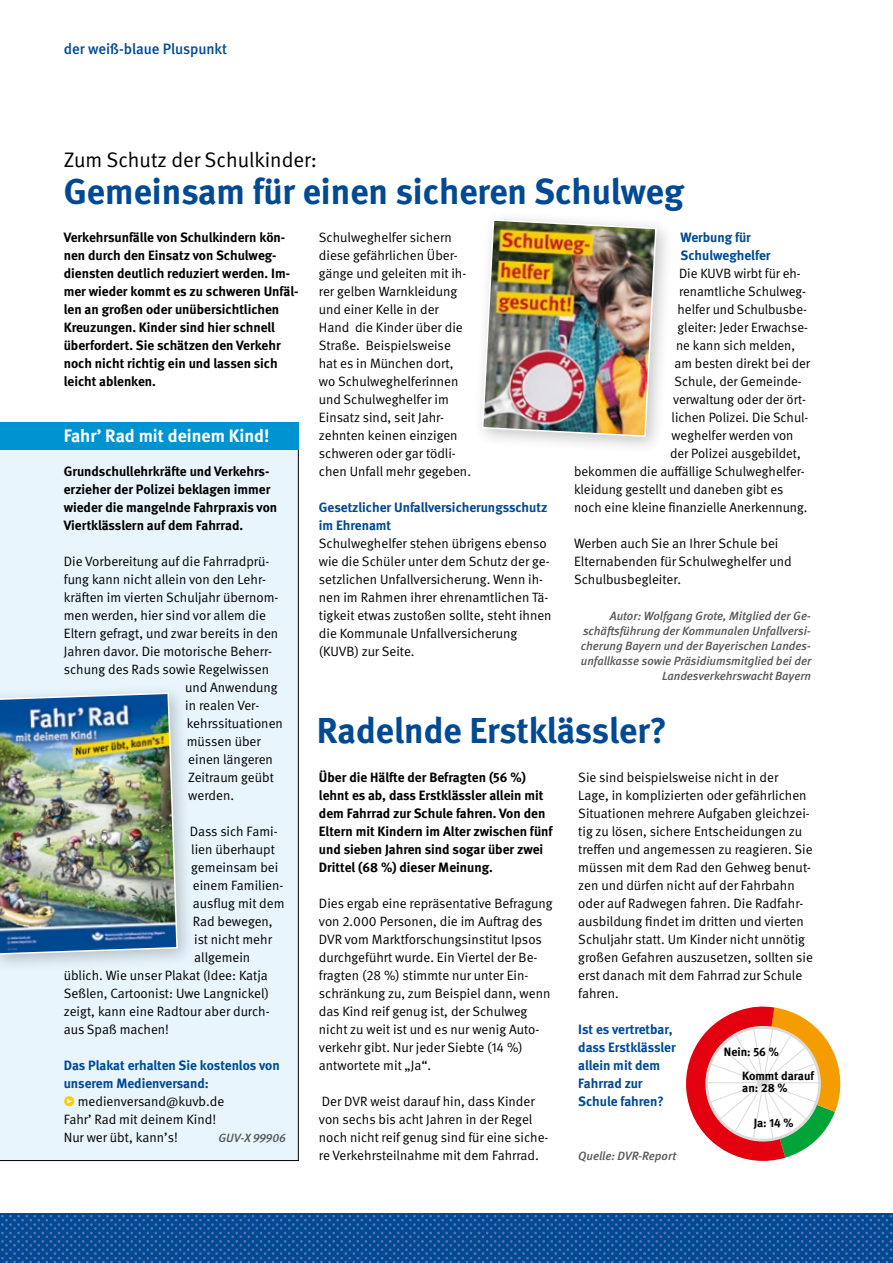
<style>
.page{position:relative;width:893px;height:1263px;background:#fff}
.page>*{position:absolute;margin:0;border:0;box-sizing:border-box;transform-origin:0 0}
.DGUV_Titel{font:700 36px "DGUV Meta";color:#004993}
.DGUV_Untertitel{font:21px "DGUV Meta";color:#000}
.DGUV_ZT{font:700 18px "DGUV Meta";color:#fff}
.t1{font:500 15px "DGUV Meta";color:#004993}
.DGUV_GS{font:13.5px/18px "DGUV Meta";color:#000}
.DGUV_GS_Bold{font:700 13.5px/18px "DGUV Meta";color:#000}
.DGUV_ZT-2{font:700 13.5px/18px "DGUV Meta";color:#004993}
.DGUV_Autor{font:italic 500 12px/15px "DGUV Meta";color:#565656;text-align:right}
.DGUV_ZT-3{font:700 12px/12px "DGUV Meta";color:#000}
.DGUV_GS-2{font:italic 500 12px "DGUV Meta";color:#565656}
.s1{color:#fc0}
</style>
<div class="page">
<div style="left:0;top:450px;width:299px;height:711px;background:#e8f5fc"></div>
<img style="left:0;top:1214px;width:893px;height:49px">
<svg style="left:686px;top:1006px;width:154px;height:155px"></svg>
<div style="left:705px;top:1026px;width:116px;height:115px;border:3px solid #dadada;border-radius:50%"></div>
<div style="left:472px;top:210px;width:203px;height:245px;background:#000;opacity:.22"></div>
<img style="left:481px;top:218px;width:176px;height:220px">
<div style="left:0;top:683px;width:196px;height:290px;background:#000;opacity:.22"></div>
<img style="left:0;top:692px;width:179px;height:263px">
<div style="left:0;top:422px;width:299px;height:28px;background:#0093d2"></div>
<p class="t1" style="left:64px;top:40px;width:165px">der weiß-blaue Pluspunkt</p>
<p class="DGUV_Untertitel" style="left:64px;top:147px;width:255px">Zum Schutz der Schulkinder:</p>
<p class="DGUV_Titel" style="left:64px;top:170px;width:622px">Gemeinsam für einen sicheren Schulweg</p>
<p class="DGUV_GS" style="left:319px;top:228px;width:154px">Schulweghelfer sichern diese gefährlichen Über&shy;gänge und geleiten mit ih&shy;rer gelben Warnkleidung und einer Kelle in der<br>Hand die Kinder über die<br>Straße. Beispielsweise hat es in München dort, wo Schulweghelferinnen und Schulweghelfer im<br>Einsatz sind, seit Jahr&shy;zehnten keinen einzigen schweren oder gar tödli&shy;chen Unfall mehr gegeben.</p>
<p class="DGUV_ZT-2" style="left:319px;top:498px;width:230px">Gesetzlicher Unfallversicherungsschutz im Ehrenamt</p>
<p class="DGUV_GS" style="left:319px;top:534px;width:234px">Schulweghelfer stehen übrigens ebenso wie die Schüler unter dem Schutz der ge&shy;setzlichen Unfallversicherung. Wenn ih&shy;nen im Rahmen ihrer ehrenamtlichen Tä&shy;tigkeit etwas zustoßen sollte, steht ihnen die Kommunale Unfallversicherung (KUVB) zur Seite.</p>
<p class="DGUV_GS_Bold" style="left:64px;top:228px;width:236px">Verkehrsunfälle von Schulkindern kön&shy;nen durch den Einsatz von Schulweg&shy;diensten deutlich reduziert werden. Im&shy;mer wieder kommt es zu schweren Unfäl&shy;len an großen oder unübersichtlichen Kreuzungen. Kinder sind hier schnell überfordert. Sie schätzen den Verkehr noch nicht richtig ein und lassen sich leicht ablenken.</p>
<p class="DGUV_ZT-2" style="left:681px;top:228px;width:91px">Werbung für<br>Schulweghelfer</p>
<p class="DGUV_GS" style="left:679px;top:264px;width:123px">Die KUVB wirbt für eh-</p>
<p class="DGUV_GS" style="left:679px;top:282px;width:128px">renamtliche Schulweg-</p>
<p class="DGUV_GS" style="left:678px;top:300px;width:131px">helfer und Schulbusbe-</p>
<p class="DGUV_GS" style="left:678px;top:318px;width:132px">gleiter: Jeder Erwachse-</p>
<p class="DGUV_GS" style="left:676px;top:336px;width:121px">ne kann sich melden,</p>
<p class="DGUV_GS" style="left:675px;top:354px;width:137px">am besten direkt bei der</p>
<p class="DGUV_GS" style="left:675px;top:372px;width:129px">Schule, der Gemeinde-</p>
<p class="DGUV_GS" style="left:673px;top:390px;width:134px">verwaltung oder der ört-</p>
<p class="DGUV_GS" style="left:672px;top:408px;width:138px">lichen Polizei. Die Schul-</p>
<p class="DGUV_GS" style="left:672px;top:426px;width:123px">weghelfer werden von</p>
<p class="DGUV_GS" style="left:670px;top:444px;width:132px">der Polizei ausgebildet,</p>
<p class="DGUV_GS" style="left:574px;top:462px;width:232px">bekommen die auffällige Schulweghelfer-</p>
<p class="DGUV_GS" style="left:574px;top:480px;width:211px">kleidung gestellt und daneben gibt es</p>
<p class="DGUV_GS" style="left:574px;top:498px;width:235px">noch eine kleine finanzielle Anerkennung.</p>
<p class="DGUV_GS" style="left:574px;top:534px;width:219px">Werben auch Sie an Ihrer Schule bei<br>Elternabenden für Schulweghelfer und<br>Schulbusbegleiter.</p>
<p class="DGUV_Autor" style="left:581px;top:608px;width:232px">Autor: Wolfgang Grote, Mitglied der Ge&shy;schäftsführung der Kommunalen Unfallversi&shy;cherung Bayern und der Bayerischen Landes&shy;unfallkasse sowie Präsidiumsmitglied bei der Landesverkehrswacht Bayern</p>
<p class="DGUV_Titel" style="left:317px;top:709px;width:352px">Radelnde Erstklässler?</p>
<p class="DGUV_GS_Bold" style="left:319px;top:768px;width:235px">Über die Hälfte der Befragten (56 %) lehnt es ab, dass Erstklässler allein mit dem Fahrrad zur Schule fahren. Von den Eltern mit Kindern im Alter zwischen fünf und sieben Jahren sind sogar über zwei Drittel (68 %) dieser Meinung.</p>
<p class="DGUV_GS" style="left:319px;top:894px;width:235px">Dies ergab eine repräsentative Befragung von 2.000 Personen, die im Auftrag des DVR vom Marktforschungsinstitut Ipsos durchgeführt wurde. Ein Viertel der Be&shy;fragten (28 %) stimmte nur unter Ein&shy;schränkung zu, zum Beispiel dann, wenn das Kind reif genug ist, der Schulweg nicht zu weit ist und es nur wenig Auto&shy;verkehr gibt. Nur jeder Siebte (14 %) antwortete mit „Ja“.</p>
<p class="DGUV_GS" style="left:319px;top:1092px;width:231px">Der DVR weist darauf hin, dass Kinder von sechs bis acht Jahren in der Regel noch nicht reif genug sind für eine siche&shy;re Verkehrsteilnahme mit dem Fahrrad.</p>
<p class="DGUV_ZT" style="left:64px;top:425px;width:207px">Fahr’ Rad mit deinem Kind!</p>
<p class="DGUV_GS_Bold" style="left:64px;top:462px;width:215px">Grundschullehrkräfte und Verkehrs&shy;erzieher der Polizei beklagen immer wieder die mangelnde Fahrpraxis von Viertklässlern auf dem Fahrrad.</p>
<p class="DGUV_GS" style="left:64px;top:552px;width:207px">Die Vorbereitung auf die Fahrradprü-</p>
<p class="DGUV_GS" style="left:64px;top:570px;width:204px">fung kann nicht allein von den Lehr-</p>
<p class="DGUV_GS" style="left:64px;top:588px;width:216px">kräften im vierten Schuljahr übernom-</p>
<p class="DGUV_GS" style="left:64px;top:606px;width:204px">men werden, hier sind vor allem die</p>
<p class="DGUV_GS" style="left:64px;top:624px;width:216px">Eltern gefragt, und zwar bereits in den</p>
<p class="DGUV_GS" style="left:64px;top:642px;width:210px">Jahren davor. Die motorische Beherr-</p>
<p class="DGUV_GS" style="left:64px;top:660px;width:207px">schung des Rads sowie Regelwissen</p>
<p class="DGUV_GS" style="left:185px;top:678px;width:94px">und Anwendung</p>
<p class="DGUV_GS" style="left:185px;top:696px;width:76px">in realen Ver-</p>
<p class="DGUV_GS" style="left:187px;top:714px;width:98px">kehrssituationen</p>
<p class="DGUV_GS" style="left:187px;top:732px;width:75px">müssen über</p>
<p class="DGUV_GS" style="left:188px;top:750px;width:86px">einen längeren</p>
<p class="DGUV_GS" style="left:188px;top:768px;width:87px">Zeitraum geübt</p>
<p class="DGUV_GS" style="left:188px;top:786px;width:47px">werden.</p>
<p class="DGUV_GS" style="left:190px;top:822px;width:88px">Dass sich Fami-</p>
<p class="DGUV_GS" style="left:191px;top:840px;width:85px">lien überhaupt</p>
<p class="DGUV_GS" style="left:191px;top:858px;width:89px">gemeinsam bei</p>
<p class="DGUV_GS" style="left:193px;top:876px;width:92px">einem Familien-</p>
<p class="DGUV_GS" style="left:193px;top:894px;width:93px">ausflug mit dem</p>
<p class="DGUV_GS" style="left:193px;top:912px;width:81px">Rad bewegen,</p>
<p class="DGUV_GS" style="left:194px;top:930px;width:79px">ist nicht mehr</p>
<p class="DGUV_GS" style="left:194px;top:948px;width:58px">allgemein</p>
<p class="DGUV_GS" style="left:64px;top:966px;width:205px">üblich. Wie unser Plakat (Idee: Katja</p>
<p class="DGUV_GS" style="left:64px;top:984px;width:207px">Seßlen, Cartoonist: Uwe Langnickel)</p>
<p class="DGUV_GS" style="left:64px;top:1002px;width:207px">zeigt, kann eine Radtour aber durch-</p>
<p class="DGUV_GS" style="left:64px;top:1020px;width:107px">aus Spaß machen!</p>
<p class="DGUV_ZT-2" style="left:64px;top:1056px;width:217px">Das Plakat erhalten Sie kostenlos von unserem Medienversand:</p>
<p class="DGUV_GS" style="left:64px;top:1092px;width:162px"><span class="s1">•</span> medienversand@kuvb.de</p>
<p class="DGUV_GS" style="left:64px;top:1110px;width:154px">Fahr’ Rad mit deinem Kind!<br>Nur wer übt, kann’s!</p>
<p class="DGUV_GS" style="left:578px;top:768px;width:236px">Sie sind beispielsweise nicht in der<br>Lage, in komplizierten oder gefährlichen Situationen mehrere Aufgaben gleichzei&shy;tig zu lösen, sichere Entscheidungen zu treffen und angemessen zu reagieren. Sie müssen mit dem Rad den Gehweg benut&shy;zen und dürfen nicht auf der Fahrbahn oder auf Radwegen fahren. Die Radfahr&shy;ausbildung findet im dritten und vierten Schuljahr statt. Um Kinder nicht unnötig großen Gefahren auszusetzen, sollten sie erst danach mit dem Fahrrad zur Schule fahren.</p>
<p class="DGUV_ZT-2" style="left:578px;top:1020px;width:99px">Ist es vertretbar, dass Erstklässler allein mit dem<br>Fahrrad zur<br>Schule fahren?</p>
<p class="DGUV_ZT-3" style="left:724px;top:1046px;width:56px">Nein: 56 %</p>
<p class="DGUV_ZT-3" style="left:742px;top:1070px;width:73px">Kommt darauf an: 28 %</p>
<p class="DGUV_ZT-3" style="left:754px;top:1117px;width:41px">Ja: 14 %</p>
<p class="DGUV_GS-2" style="left:218px;top:1130px;width:69px">GUV-X 99906</p>
<p class="DGUV_Autor" style="left:578px;top:1148px;width:99px">Quelle: DVR-Report</p>
</div>
